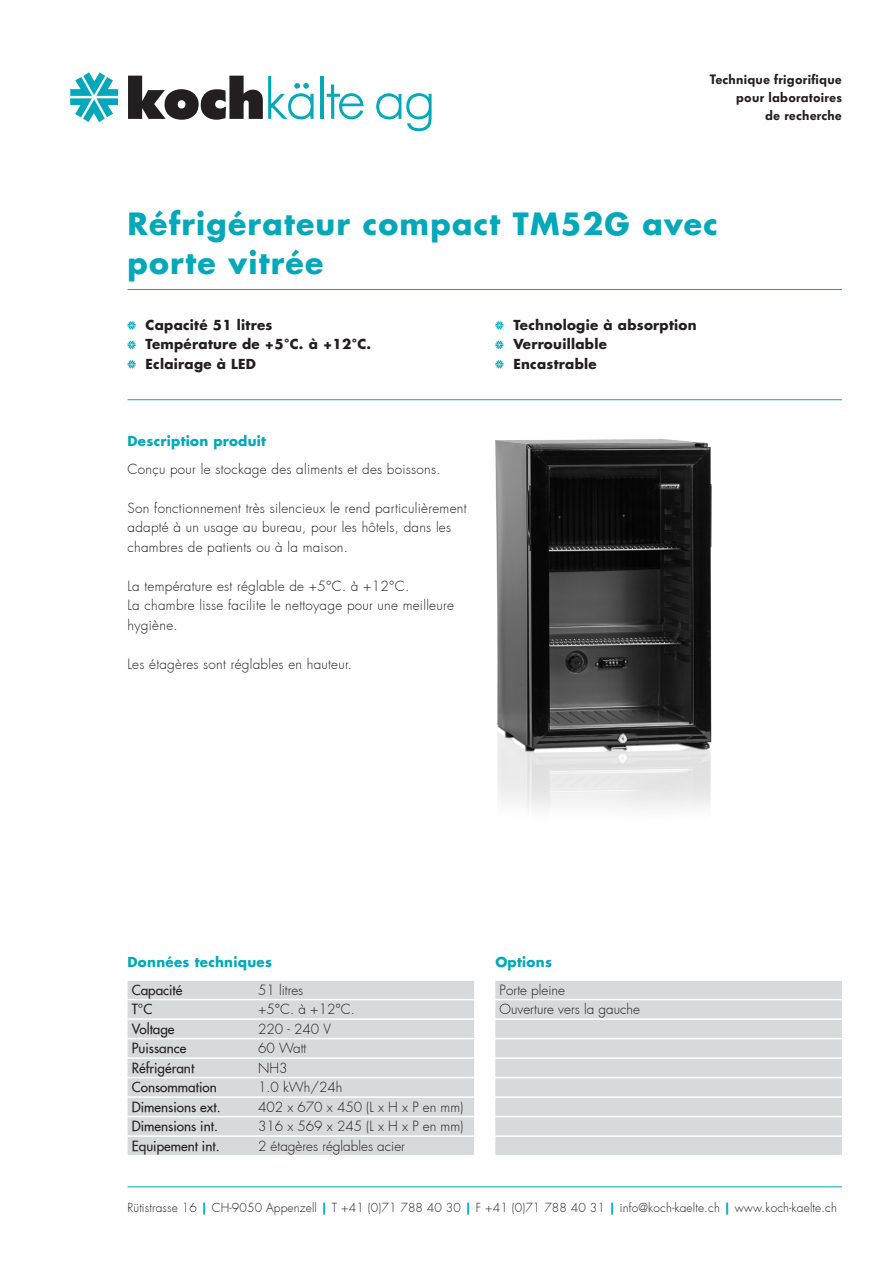
<style>
.page{position:relative;width:893px;height:1263px;background:#fff}
.page>*{position:absolute;margin:0;border:0;box-sizing:border-box;transform-origin:0 0}
.t1{font:700 30px/39px "Futura";letter-spacing:.04em;color:#00a8b9}
.t2{font:300 13.5px/19.5px "Futura";letter-spacing:.02em;color:#231f20}
.t3{font:300 13.5px/19.5px "Futura";color:#231f20}
.Aufzählung{font:700 13.5px "Futura";letter-spacing:.02em;color:#231f20}
.t4{font:500 13.5px "Futura";color:#231f20}
.t5{font:600 13.5px/18px "Futura BQ";letter-spacing:.02em;color:#231f20;text-align:right}
.t6{font:700 13.5px "Futura";letter-spacing:.02em;color:#00a8b9}
.t7{font:300 12px "Futura";letter-spacing:.01em;color:#231f20}
.s1{font-weight:700;color:#00a8b9}
</style>
<div class="page">
<svg style="left:70px;top:72px;width:48px;height:50px"></svg>
<svg style="left:128px;top:76px;width:186px;height:44px"></svg>
<hr style="left:320px;top:76px;width:3px;height:43px;background:#00a8b9">
<svg style="left:327px;top:84px;width:37px;height:35px"></svg>
<svg style="left:376px;top:93px;width:56px;height:38px"></svg>
<hr style="left:128px;top:289px;width:714px;height:1px;background:#00a8b9">
<hr style="left:128px;top:399px;width:714px;height:1px;background:#00a8b9">
<hr style="left:128px;top:1186px;width:714px;height:1px;background:#00a8b9">
<div style="left:495px;top:981px;width:347px;height:18px;background:#d8d9db"></div>
<div style="left:495px;top:1000px;width:347px;height:18px;background:#d8d9db"></div>
<div style="left:495px;top:1020px;width:347px;height:18px;background:#d8d9db"></div>
<div style="left:495px;top:1039px;width:347px;height:18px;background:#d8d9db"></div>
<div style="left:495px;top:1059px;width:347px;height:18px;background:#d8d9db"></div>
<div style="left:495px;top:1078px;width:347px;height:18px;background:#d8d9db"></div>
<div style="left:495px;top:1098px;width:347px;height:18px;background:#d8d9db"></div>
<div style="left:495px;top:1117px;width:347px;height:18px;background:#d8d9db"></div>
<div style="left:495px;top:1137px;width:347px;height:18px;background:#d8d9db"></div>
<div style="left:128px;top:981px;width:346px;height:18px;background:#d8d9db"></div>
<div style="left:128px;top:1000px;width:346px;height:18px;background:#d8d9db"></div>
<div style="left:128px;top:1020px;width:346px;height:18px;background:#d8d9db"></div>
<div style="left:128px;top:1039px;width:346px;height:18px;background:#d8d9db"></div>
<div style="left:128px;top:1059px;width:346px;height:18px;background:#d8d9db"></div>
<div style="left:128px;top:1078px;width:346px;height:18px;background:#d8d9db"></div>
<div style="left:128px;top:1098px;width:346px;height:18px;background:#d8d9db"></div>
<div style="left:128px;top:1117px;width:346px;height:18px;background:#d8d9db"></div>
<div style="left:128px;top:1137px;width:346px;height:18px;background:#d8d9db"></div>
<svg style="left:128px;top:321px;width:8px;height:8px"></svg>
<svg style="left:128px;top:341px;width:8px;height:8px"></svg>
<svg style="left:128px;top:360px;width:8px;height:8px"></svg>
<svg style="left:495px;top:321px;width:8px;height:8px"></svg>
<svg style="left:495px;top:341px;width:8px;height:8px"></svg>
<svg style="left:495px;top:360px;width:8px;height:8px"></svg>
<img style="left:495px;top:439px;width:217px;height:370px">
<p class="t5" style="left:710px;top:71px;width:134px">Technique frigorifique pour laboratoires<br>de recherche</p>
<h1 class="t1" style="left:128px;top:204px;width:592px">Réfrigérateur compact TM52G avec porte vitrée</h1>
<p class="Aufzählung" style="left:146px;top:315px;width:128px">Capacité 51 litres</p>
<p class="Aufzählung" style="left:146px;top:335px;width:227px">Température de +5°C. à +12°C.</p>
<p class="Aufzählung" style="left:146px;top:354px;width:112px">Eclairage à LED</p>
<p class="t6" style="left:128px;top:432px;width:140px">Description produit</p>
<p class="t2" style="left:128px;top:460px;width:315px">Conçu pour le stockage des aliments et des boissons.</p>
<p class="t2" style="left:128px;top:499px;width:340px">Son fonctionnement très silencieux le rend particulièrement adapté à un usage au bureau, pour les hôtels, dans les chambres de patients ou à la maison.</p>
<p class="t2" style="left:128px;top:577px;width:328px">La température est réglable de +5°C. à +12°C.<br>La chambre lisse facilite le nettoyage pour une meilleure hygiène.</p>
<p class="t2" style="left:128px;top:655px;width:226px">Les étagères sont réglables en hauteur.</p>
<p class="Aufzählung" style="left:513px;top:315px;width:185px">Technologie à absorption</p>
<p class="Aufzählung" style="left:513px;top:335px;width:95px">Verrouillable</p>
<p class="Aufzählung" style="left:513px;top:354px;width:85px">Encastrable</p>
<p class="t6" style="left:128px;top:953px;width:146px">Données techniques</p>
<p class="t4" style="left:132px;top:981px;width:52px">Capacité</p>
<p class="t3" style="left:258px;top:980px;width:47px">51 litres</p>
<p class="t4" style="left:132px;top:1001px;width:22px">T°C</p>
<p class="t2" style="left:258px;top:1000px;width:98px">+5°C. à +12°C.</p>
<p class="t4" style="left:132px;top:1020px;width:44px">Voltage</p>
<p class="t2" style="left:258px;top:1019px;width:74px">220 - 240 V</p>
<p class="t4" style="left:132px;top:1040px;width:56px">Puissance</p>
<p class="t2" style="left:258px;top:1039px;width:50px">60 Watt</p>
<p class="t4" style="left:132px;top:1059px;width:64px">Réfrigérant</p>
<p class="t2" style="left:258px;top:1058px;width:31px">NH3</p>
<p class="t4" style="left:132px;top:1079px;width:86px">Consommation</p>
<p class="t2" style="left:258px;top:1078px;width:86px">1.0 kWh/24h</p>
<p class="t4" style="left:132px;top:1098px;width:90px">Dimensions ext.</p>
<p class="t3" style="left:258px;top:1097px;width:207px">402 x 670 x 450 (L x H x P en mm)</p>
<p class="t4" style="left:132px;top:1118px;width:88px">Dimensions int.</p>
<p class="t3" style="left:258px;top:1117px;width:207px">316 x 569 x 245 (L x H x P en mm)</p>
<p class="t4" style="left:132px;top:1137px;width:89px">Equipement int.</p>
<p class="t3" style="left:258px;top:1136px;width:148px">2 étagères réglables acier</p>
<p class="t6" style="left:495px;top:953px;width:58px">Options</p>
<p class="t3" style="left:500px;top:980px;width:142px">Porte pleine<br>Ouverture vers la gauche</p>
<p class="t7" style="left:128px;top:1200px;width:711px">Rütistrasse 16 <span class="s1">|</span> CH-9050 Appenzell <span class="s1">|</span> T +41 (0)71 788 40 30 <span class="s1">|</span> F +41 (0)71 788 40 31 <span class="s1">|</span> info@koch-kaelte.ch <span class="s1">|</span> www.koch-kaelte.ch</p>
</div>
